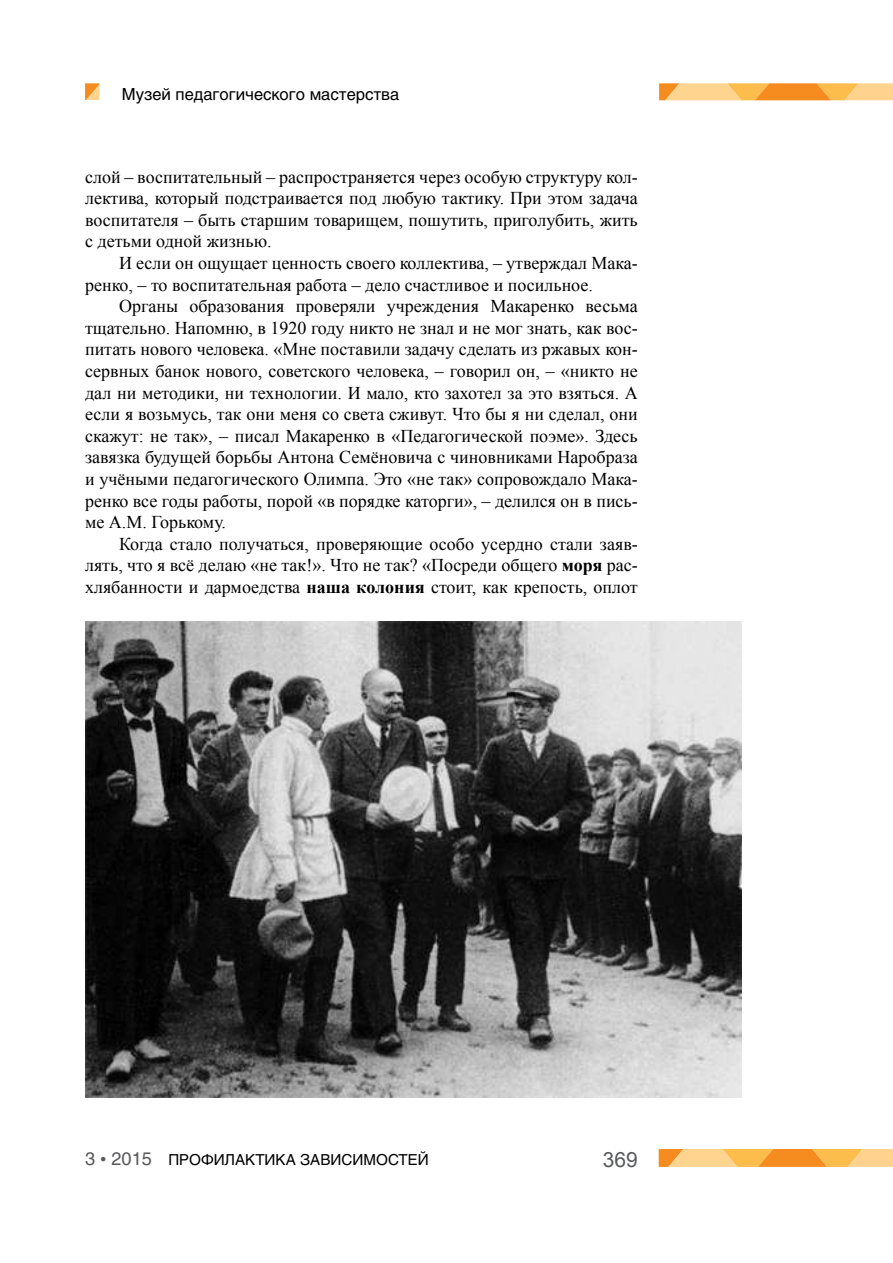
<style>
.page{position:relative;width:893px;height:1263px;background:#fff}
.page>*{position:absolute;margin:0;border:0;box-sizing:border-box;transform-origin:0 0}
.t1{font:21px "Arial";color:#58595b}
.основной_текст{font:18px/21.6px "Times New Roman";color:#000;text-align:justify}
.t2{font:16.5px "Helios";color:#000}
.t3{font:15px "Helios";color:#000}
.s1{font-weight:700}
.s2{font-size:18px;color:#58595b}
.s3{font-family:"Times New Roman";font-size:18px;color:#58595b}
</style>
<div class="page">
<svg style="left:659px;top:83px;width:234px;height:17px;background:#fbb85e"></svg>
<svg style="left:659px;top:1149px;width:234px;height:18px;background:#fbb75a"></svg>
<svg style="left:85px;top:83px;width:14px;height:17px"></svg>
<img style="left:85px;top:622px;width:656px;height:475px">
<p class="t2" style="left:122px;top:85px;width:279px">Музей педагогического мастерства</p>
<p class="основной_текст" style="left:85px;top:165px;width:554px">слой – воспитательный – распространяется через особую структуру кол&shy;лектива, который подстраивается под любую тактику. При этом задача воспитателя – быть старшим товарищем, пошутить, приголубить, жить с детьми одной жизнью.</p>
<p class="основной_текст" style="left:85px;top:252px;width:554px;text-indent:34px">И если он ощущает ценность своего коллектива, – утверждал Мака&shy;ренко, – то воспитательная работа – дело счастливое и посильное.</p>
<p class="основной_текст" style="left:85px;top:295px;width:554px;text-indent:34px">Органы образования проверяли учреждения Макаренко весьма тщательно. Напомню, в 1920 году никто не знал и не мог знать, как вос&shy;питать нового человека. «Мне поставили задачу сделать из ржавых кон&shy;сервных банок нового, советского человека, – говорил он, – «никто не дал ни методики, ни технологии. И мало, кто захотел за это взяться. А если я возьмусь, так они меня со света сживут. Что бы я ни сделал, они скажут: не так», – писал Макаренко в «Педагогической поэме». Здесь завязка будущей борьбы Антона Семёновича с чиновниками Наробраза и учёными педагогического Олимпа. Это «не так» сопровождало Мака&shy;ренко все годы работы, порой «в порядке каторги», – делился он в пись&shy;ме А.М. Горькому.</p>
<p class="основной_текст" style="left:85px;top:533px;width:554px;text-indent:34px">Когда стало получаться, проверяющие особо усердно стали заяв&shy;лять, что я всё делаю «не так!». Что не так? «Посреди общего <span class="s1">моря</span> рас&shy;хлябанности и дармоедства <span class="s1">наша колония</span> стоит, как крепость, оплот</p>
<p class="t3" style="left:85px;top:1151px;width:345px"><span class="s2">3</span> <span class="s3">•</span> <span class="s2">2015</span> ПРОФИЛАКТИКА ЗАВИСИМОСТЕЙ</p>
<p class="t1" style="left:603px;top:1146px;width:37px">369</p>
</div>
